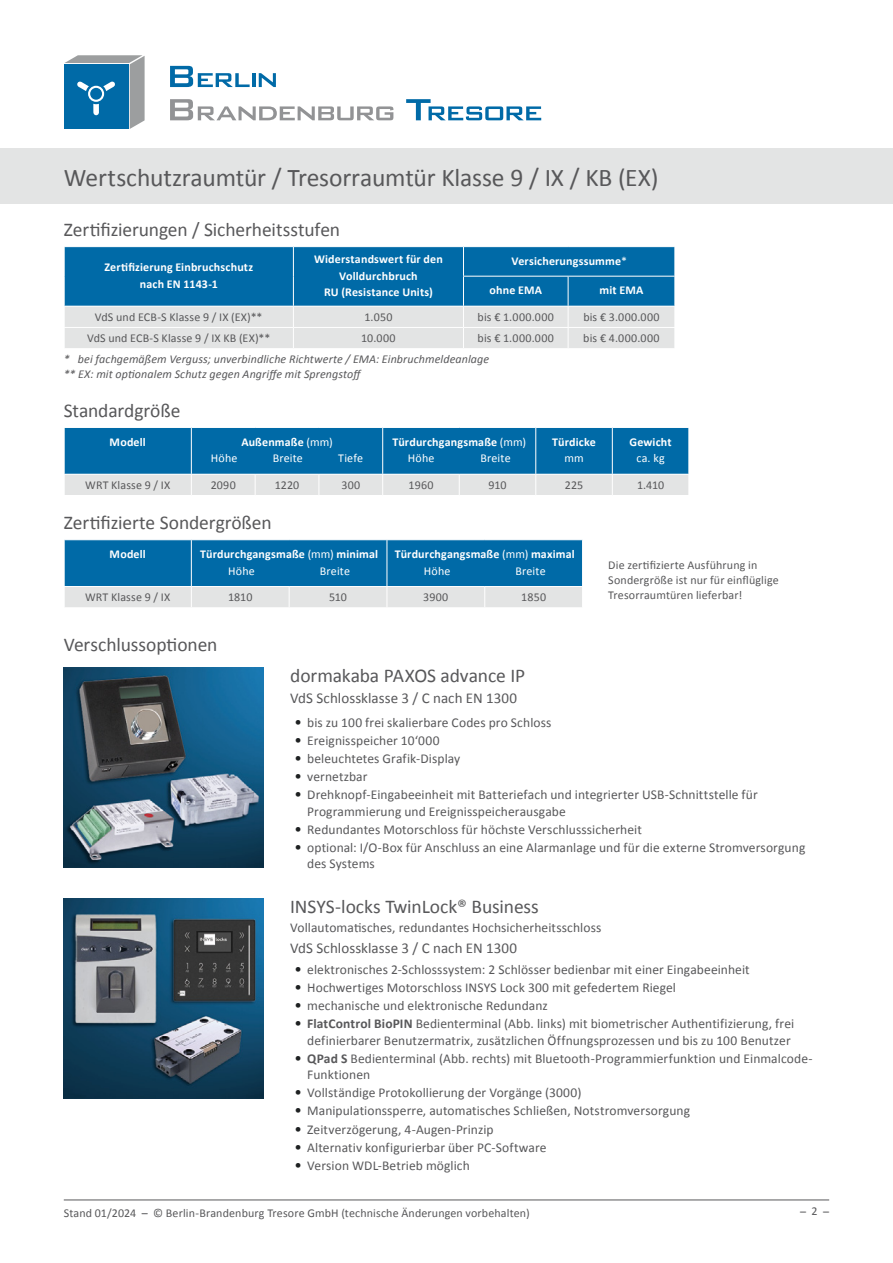
<style>
.page{position:relative;width:893px;height:1263px;background:#fff}
.page>*{position:absolute;margin:0;border:0;box-sizing:border-box;transform-origin:0 0}
.t1{font:25.5px "Calibri";letter-spacing:-.01em;color:#58585a}
.t2{font:19.5px "Calibri";letter-spacing:-.005em;color:#58585a}
.t3{font:15px "Calibri";letter-spacing:.005em;color:#58585a}
.t4{font:13.5px/16.5px "Calibri";letter-spacing:.005em;color:#58585a}
.t5{font:12px/15px "Calibri";letter-spacing:.01em;color:#58585a}
.t6{font:700 12px/16.5px "Calibri";letter-spacing:.015em;color:#fff}
.t7{font:italic 12px/15px "Calibri";letter-spacing:.01em;color:#58585a}
.t8{font:12px "Calibri";letter-spacing:.035em;color:#58585a}
.t9{font:12px "Calibri";letter-spacing:.01em;color:#fff}
.s1{font-weight:400}
.s2{font-size:15px;color:#1e2122}
.s3{font-weight:700}
</style>
<div class="page">
<div style="left:0;top:149px;width:893px;height:55px;background:#e3e4e4"></div>
<hr style="left:64px;top:1199px;width:765px;height:1px;background:#58585a">
<svg style="left:64px;top:247px;width:611px;height:101px;background:#619ec1"></svg>
<svg style="left:64px;top:427px;width:625px;height:68px;background:#4b92bb"></svg>
<hr style="left:383px;top:427px;width:76px;height:1px;background:#fff">
<hr style="left:382px;top:428px;width:1px;height:46px;background:#fff">
<hr style="left:459px;top:427px;width:77px;height:1px;background:#fff">
<hr style="left:383px;top:474px;width:76px;height:1px;background:#fff">
<hr style="left:459px;top:474px;width:77px;height:1px;background:#fff">
<svg style="left:64px;top:540px;width:519px;height:67px;background:#4891ba"></svg>
<hr style="left:387px;top:540px;width:1px;height:46px;background:#fff">
<hr style="left:387px;top:586px;width:98px;height:1px;background:#fff">
<hr style="left:485px;top:586px;width:98px;height:1px;background:#fff">
<img style="left:64px;top:668px;width:200px;height:199px">
<img style="left:64px;top:898px;width:200px;height:200px">
<svg style="left:64px;top:55px;width:81px;height:74px;background:#3d84ac"></svg>
<svg style="left:86px;top:83px;width:21px;height:21px"></svg>
<div style="left:88px;top:86px;width:16px;height:16px;border:2px solid #fff;border-radius:50%"></div>
<svg style="left:170px;top:66px;width:80px;height:21px"></svg>
<hr style="left:252px;top:73px;width:3px;height:14px;background:#006aa7">
<svg style="left:259px;top:73px;width:17px;height:14px"></svg>
<svg style="left:170px;top:99px;width:223px;height:21px"></svg>
<svg style="left:406px;top:99px;width:135px;height:21px"></svg>
<h1 class="t1" style="left:64px;top:161px;width:596px">Wertschutzraumtür / Tresorraumtür Klasse 9 / IX / KB (EX)</h1>
<h2 class="t2" style="left:64px;top:217px;width:278px">Zertifizierungen / Sicherheitsstufen</h2>
<p class="t6" style="left:104px;top:259px;width:150px;text-align:center">Zertifizierung Einbruchschutz nach EN 1143-1</p>
<p class="t6" style="left:314px;top:251px;width:130px;text-align:center">Widerstandswert für den<br>Volldurchbruch<br>RU (Resistance Units)</p>
<p class="t6" style="left:511px;top:252px;width:117px">Versicherungssumme<span class="s1">*</span></p>
<p class="t6" style="left:490px;top:282px;width:54px">ohne EMA</p>
<p class="t6" style="left:600px;top:282px;width:45px">mit EMA</p>
<p class="t5" style="left:95px;top:310px;width:169px">VdS und ECB-S Klasse 9 / IX (EX)**</p>
<p class="t5" style="left:364px;top:310px;width:29px">1.050</p>
<p class="t8" style="left:478px;top:309px;width:78px">bis € 1.000.000</p>
<p class="t8" style="left:583px;top:309px;width:78px">bis € 3.000.000</p>
<p class="t5" style="left:87px;top:331px;width:185px">VdS und ECB-S Klasse 9 / IX KB (EX)**</p>
<p class="t5" style="left:361px;top:331px;width:36px">10.000</p>
<p class="t8" style="left:478px;top:331px;width:78px">bis € 1.000.000</p>
<p class="t8" style="left:583px;top:331px;width:78px">bis € 4.000.000</p>
<p class="t7" style="left:64px;top:351px;width:427px">* bei fachgemäßem Verguss; unverbindliche Richtwerte / EMA: Einbruchmeldeanlage ** EX: mit optionalem Schutz gegen Angriffe mit Sprengstoff</p>
<h2 class="t2" style="left:64px;top:398px;width:118px">Standardgröße</h2>
<p class="t6" style="left:110px;top:433px;width:38px">Modell</p>
<p class="t6" style="left:241px;top:433px;width:93px">Außenmaße <span class="s1">(mm)</span></p>
<p class="t9" style="left:211px;top:451px;width:28px">Höhe</p>
<p class="t9" style="left:273px;top:451px;width:32px">Breite</p>
<p class="t9" style="left:338px;top:451px;width:26px">Tiefe</p>
<p class="t6" style="left:408px;top:433px;width:120px;text-indent:-15px">Türdurchgangsmaße <span class="s1">(mm)<br>Höhe</span></p>
<p class="t6" style="left:552px;top:433px;width:45px">Türdicke</p>
<p class="t9" style="left:564px;top:451px;width:21px">mm</p>
<p class="t6" style="left:630px;top:433px;width:44px">Gewicht</p>
<p class="t9" style="left:636px;top:451px;width:30px">ca. kg</p>
<p class="t9" style="left:480px;top:451px;width:32px">Breite</p>
<p class="t5" style="left:85px;top:478px;width:87px">WRT Klasse 9 / IX</p>
<p class="t5" style="left:211px;top:478px;width:26px">2090</p>
<p class="t5" style="left:275px;top:478px;width:26px">1220</p>
<p class="t5" style="left:341px;top:478px;width:20px">300</p>
<p class="t5" style="left:408px;top:478px;width:26px">1960</p>
<p class="t5" style="left:488px;top:478px;width:20px">910</p>
<p class="t5" style="left:565px;top:478px;width:20px">225</p>
<p class="t5" style="left:637px;top:478px;width:29px">1.410</p>
<h2 class="t2" style="left:64px;top:510px;width:209px">Zertifizierte Sondergrößen</h2>
<p class="t6" style="left:110px;top:546px;width:38px">Modell</p>
<p class="t6" style="left:228px;top:546px;width:151px;text-indent:-28px">Türdurchgangsmaße <span class="s1">(mm)</span> minimal<br><span class="s1">Höhe</span></p>
<p class="t6" style="left:424px;top:546px;width:152px;text-indent:-29px">Türdurchgangsmaße <span class="s1">(mm)</span> maximal<br><span class="s1">Höhe</span></p>
<p class="t5" style="left:608px;top:558px;width:172px">Die zertifizierte Ausführung in<br>Sondergröße ist nur für einflüglige<br>Tresorraumtüren lieferbar!</p>
<p class="t9" style="left:320px;top:563px;width:32px">Breite</p>
<p class="t9" style="left:515px;top:563px;width:32px">Breite</p>
<p class="t5" style="left:85px;top:590px;width:87px">WRT Klasse 9 / IX</p>
<p class="t5" style="left:228px;top:590px;width:26px">1810</p>
<p class="t5" style="left:329px;top:590px;width:19px">510</p>
<p class="t5" style="left:423px;top:590px;width:27px">3900</p>
<p class="t5" style="left:521px;top:590px;width:26px">1850</p>
<h2 class="t2" style="left:64px;top:633px;width:155px">Verschlussoptionen</h2>
<h2 class="t2" style="left:290px;top:663px;width:236px">dormakaba PAXOS advance IP</h2>
<p class="t3" style="left:290px;top:689px;width:228px">VdS Schlossklasse 3 / C nach EN 1300</p>
<p class="t4" style="left:294px;top:714px;width:259px"><span class="s2">•</span> bis zu 100 frei skalierbare Codes pro Schloss</p>
<p class="t4" style="left:294px;top:732px;width:147px"><span class="s2">•</span> Ereignisspeicher 10‘000</p>
<p class="t4" style="left:294px;top:750px;width:167px"><span class="s2">•</span> beleuchtetes Grafik-Display</p>
<p class="t4" style="left:294px;top:768px;width:75px"><span class="s2">•</span> vernetzbar</p>
<p class="t4" style="left:307px;top:786px;width:452px;text-indent:-13px"><span class="s2">•</span> Drehknopf-Eingabeeinheit mit Batteriefach und integrierter USB-Schnittstelle für<br>Programmierung und Ereignisspeicherausgabe</p>
<p class="t4" style="left:294px;top:821px;width:349px"><span class="s2">•</span> Redundantes Motorschloss für höchste Verschlusssicherheit</p>
<p class="t4" style="left:307px;top:839px;width:500px;text-indent:-13px"><span class="s2">•</span> optional: I/O-Box für Anschluss an eine Alarmanlage und für die externe Stromversorgung des Systems</p>
<h2 class="t2" style="left:290px;top:894px;width:250px">INSYS-locks TwinLock® Business</h2>
<p class="t4" style="left:290px;top:920px;width:313px">Vollautomatisches, redundantes Hochsicherheitsschloss</p>
<p class="t3" style="left:290px;top:939px;width:228px">VdS Schlossklasse 3 / C nach EN 1300</p>
<p class="t4" style="left:294px;top:962px;width:457px"><span class="s2">•</span> elektronisches 2-Schlosssystem: 2 Schlösser bedienbar mit einer Eingabeeinheit</p>
<p class="t4" style="left:294px;top:980px;width:383px"><span class="s2">•</span> Hochwertiges Motorschloss INSYS Lock 300 mit gefedertem Riegel</p>
<p class="t4" style="left:294px;top:998px;width:255px"><span class="s2">•</span> mechanische und elektronische Redundanz</p>
<p class="t4" style="left:294px;top:1016px;width:501px;text-align:right"><span class="s2">•</span> <span class="s3">FlatControl BioPIN</span> Bedienterminal (Abb. links) mit biometrischer Authentifizierung, frei definierbarer Benutzermatrix, zusätzlichen Öffnungsprozessen und bis zu 100 Benutzer</p>
<p class="t4" style="left:307px;top:1050px;width:507px;text-indent:-13px"><span class="s2">•</span> <span class="s3">QPad S</span> Bedienterminal (Abb. rechts) mit Bluetooth-Programmierfunktion und Einmalcode-<br>Funktionen</p>
<p class="t4" style="left:294px;top:1085px;width:288px"><span class="s2">•</span> Vollständige Protokollierung der Vorgänge (3000)</p>
<p class="t4" style="left:294px;top:1103px;width:397px"><span class="s2">•</span> Manipulationssperre, automatisches Schließen, Notstromversorgung</p>
<p class="t4" style="left:294px;top:1121px;width:201px"><span class="s2">•</span> Zeitverzögerung, 4-Augen-Prinzip</p>
<p class="t4" style="left:294px;top:1139px;width:254px"><span class="s2">•</span> Alternativ konfigurierbar über PC-Software</p>
<p class="t4" style="left:294px;top:1157px;width:177px"><span class="s2">•</span> Version WDL-Betrieb möglich</p>
<p class="t5" style="left:64px;top:1205px;width:467px">Stand 01/2024 – © Berlin-Brandenburg Tresore GmbH (technische Änderungen vorbehalten)</p>
<p class="t5" style="left:803px;top:1203px;width:30px">̶ 2 ̶</p>
</div>
